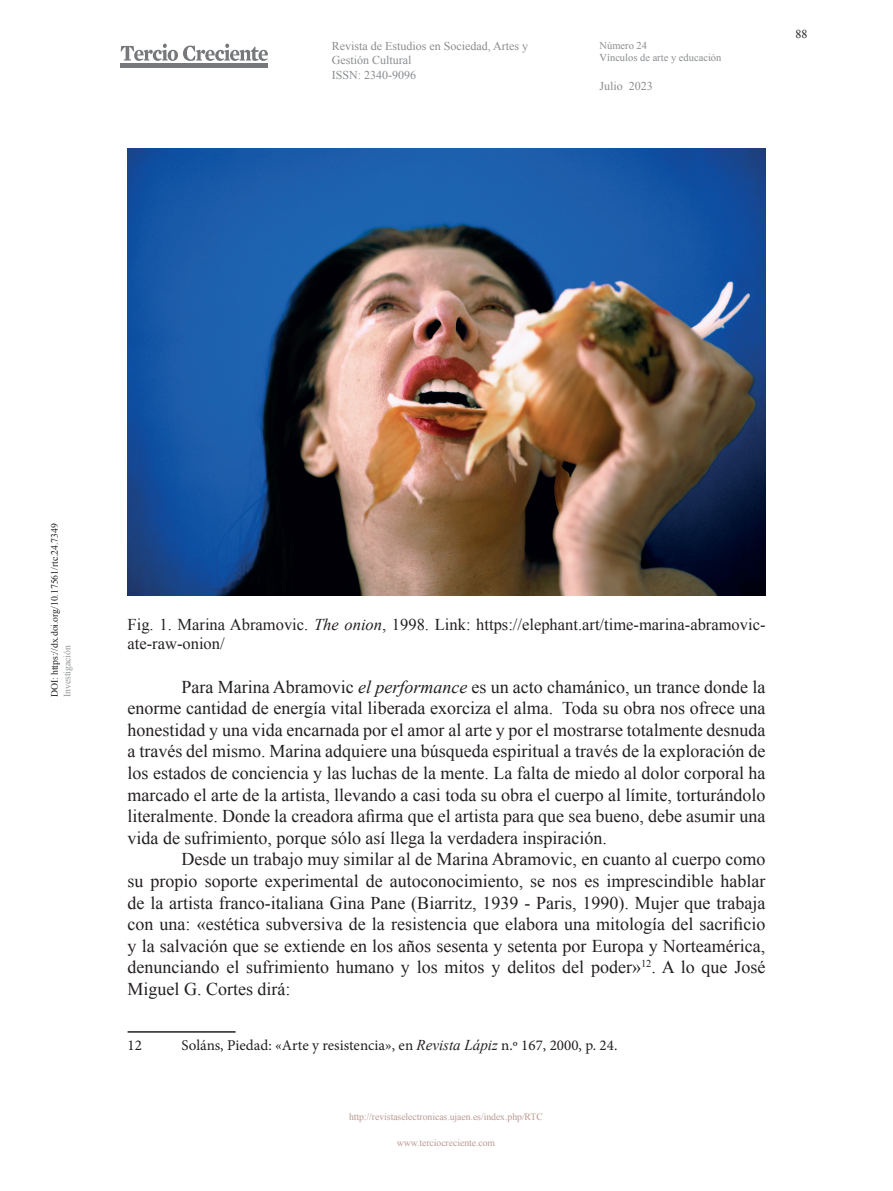
<style>
.page{position:relative;width:893px;height:1191px;background:#fff}
.page>*{position:absolute;margin:0;border:0;box-sizing:border-box;transform-origin:0 0}
.t1{font:18px/21.6px "Times New Roman";color:#231f20;text-align:justify}
.t2{font:16.5px/19.8px "Times New Roman";color:#231f20}
.t3{font:15px "Minion Pro";color:#231f20}
.t4{font:12px/14.4px "Times New Roman";color:#8a8c8f}
.t5{font:12px "Times New Roman";color:#231f20}
.t6{font:10.5px/12.6px "Times New Roman";color:#8a8c8f}
.t7{font:9.75px "Times New Roman";letter-spacing:-.005em;color:#ba9992}
.t8{font:9.75px "Times New Roman";letter-spacing:-.005em;color:#231f20}
.t9{font:9.75px "Times New Roman";letter-spacing:-.005em;color:#939598}
.s1{font-style:italic}
.s2{font-family:"Times New Roman";font-style:italic}
</style>
<div class="page">
<svg style="left:121px;top:44px;width:147px;height:17px"></svg>
<hr style="left:121px;top:64px;width:147px;height:4px;background:#76787b">
<hr style="left:128px;top:1031px;width:108px;height:1px;background:#231f20">
<img style="left:128px;top:149px;width:637px;height:446px">
<p class="t4" style="left:332px;top:38px;width:198px">Revista de Estudios en Sociedad, Artes y<br>Gestión Cultural<br>ISSN: 2340-9096</p>
<p class="t6" style="left:600px;top:39px;width:123px">Número 24<br>Vínculos de arte y educación</p>
<p class="t4" style="left:600px;top:79px;width:55px">Julio 2023</p>
<p class="t5" style="left:795px;top:26px;width:13px">88</p>
<p class="t8" style="left:48px;top:697px;width:175px;rotate:-90deg">DOI: https://dx.doi.org/10.17561/rtc.24.7349</p>
<p class="t9" style="left:61px;top:697px;width:53px;rotate:-90deg">Investigación</p>
<p class="t2" style="left:128px;top:614px;width:639px">Fig. 1. Marina Abramovic. <span class="s1">The onion</span>, 1998. Link: https://elephant.art/time-marina-abramovic&shy;ate-raw-onion/</p>
<p class="t1" style="left:128px;top:675px;width:639px;text-indent:54px">Para Marina Abramovic <span class="s1">el performance</span> es un acto chamánico, un trance donde la enorme cantidad de energía vital liberada exorciza el alma. Toda su obra nos ofrece una honestidad y una vida encarnada por el amor al arte y por el mostrarse totalmente desnuda a través del mismo. Marina adquiere una búsqueda espiritual a través de la exploración de los estados de conciencia y las luchas de la mente. La falta de miedo al dolor corporal ha marcado el arte de la artista, llevando a casi toda su obra el cuerpo al límite, torturándolo literalmente. Donde la creadora afirma que el artista para que sea bueno, debe asumir una vida de sufrimiento, porque sólo así llega la verdadera inspiración.</p>
<p class="t1" style="left:128px;top:848px;width:639px;text-indent:54px">Desde un trabajo muy similar al de Marina Abramovic, en cuanto al cuerpo como su propio soporte experimental de autoconocimiento, se nos es imprescindible hablar de la artista franco-italiana Gina Pane (Biarritz, 1939 - Paris, 1990). Mujer que trabaja con una: «estética subversiva de la resistencia que elabora una mitología del sacrificio y la salvación que se extiende en los años sesenta y setenta por Europa y Norteamérica, denunciando el sufrimiento humano y los mitos y delitos del poder»<sup>12</sup>. A lo que José Miguel G. Cortes dirá:</p>
<p class="t3" style="left:128px;top:1035px;width:16px">12</p>
<p class="t3" style="left:182px;top:1035px;width:437px">Soláns, Piedad: «Arte y resistencia», en <span class="s2">Revista Lápiz</span> n.º 167, 2000, p. 24.</p>
<p class="t7" style="left:349px;top:1110px;width:195px">http://revistaselectronicas.ujaen.es/index.php/RTC</p>
<p class="t7" style="left:397px;top:1136px;width:100px">www.terciocreciente.com</p>
</div>
